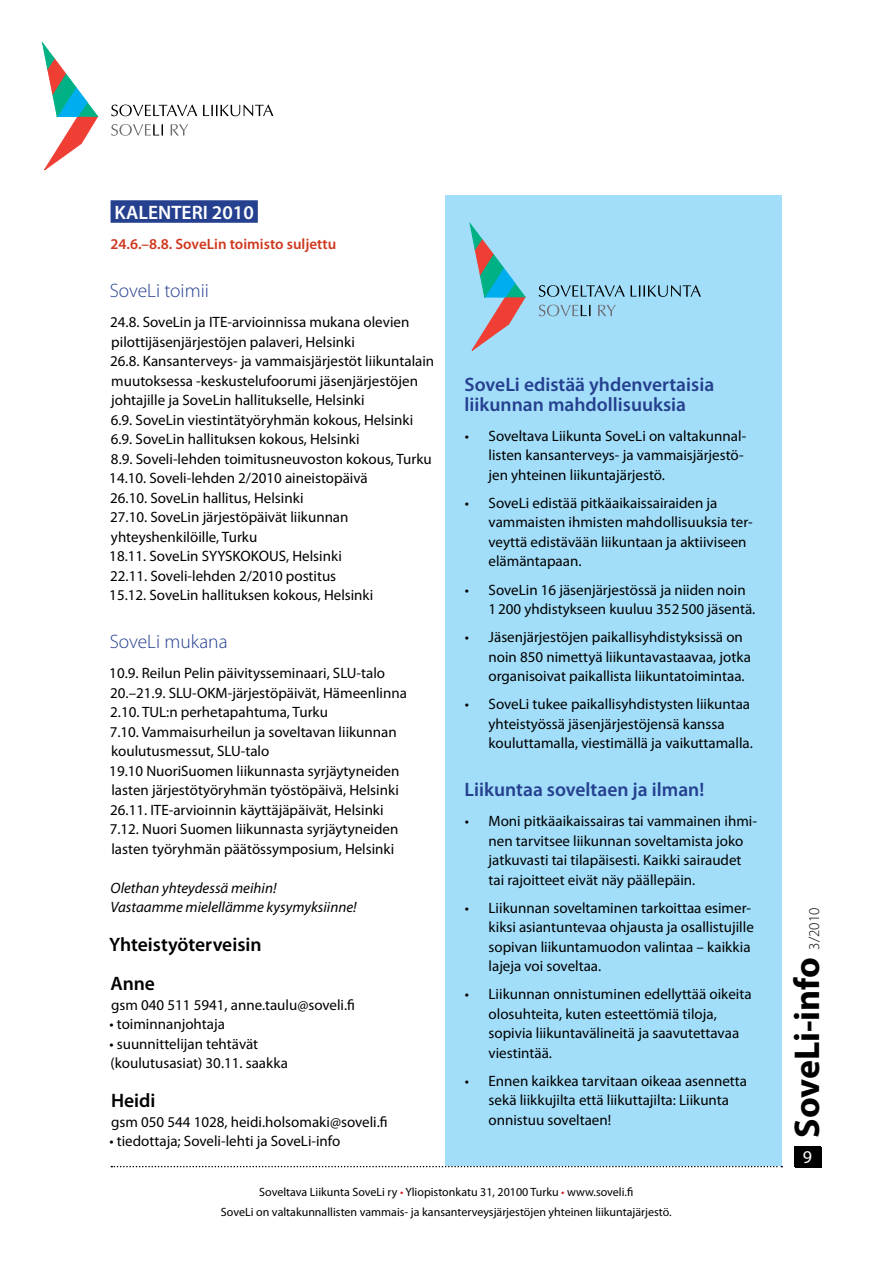
<style>
.page{position:relative;width:893px;height:1263px;background:#fff}
.page>*{position:absolute;margin:0;border:0;box-sizing:border-box;transform-origin:0 0}
.t1{font:700 36px "Myriad Pro";color:#000}
.t2{font:600 19.5px/19.5px "Myriad Pro";color:#25408f}
.t3{font:600 19.5px/39px "Myriad Pro";color:#000}
.t4{font:300 19.5px "Myriad Pro";color:#25408f}
.t5{font:600 19.5px "Myriad Pro";color:#fff}
.t6{font:18px "Myriad Pro";color:#fff}
.t7{font:15px/19.5px "Myriad Pro";color:#000}
.t8{font:italic 15px/19.5px "Myriad Pro";color:#000}
.t9{font:600 15px "Myriad Pro";color:#cf381e}
.t10{font:300 15px "Myriad Pro";color:#000}
.t11{font:12px/19.5px "Myriad Pro";color:#000;text-align:center}
.s1{color:#d2232a}
</style>
<div class="page">
<svg style="left:111px;top:1166px;width:671px;height:1px"></svg>
<div style="left:795px;top:1147px;width:26px;height:20px;background:#000"></div>
<div style="left:794px;top:1147px;width:26px;height:20px;background:#000"></div>
<svg style="left:43px;top:43px;width:55px;height:128px"></svg>
<svg style="left:111px;top:124px;width:52px;height:12px"></svg>
<svg style="left:171px;top:124px;width:17px;height:12px"></svg>
<svg style="left:111px;top:105px;width:86px;height:11px"></svg>
<svg style="left:203px;top:105px;width:70px;height:11px"></svg>
<div style="left:445px;top:196px;width:337px;height:970px;background:#a2def9"></div>
<div style="left:111px;top:200px;width:147px;height:23px;background:#25408f"></div>
<svg style="left:470px;top:224px;width:56px;height:127px"></svg>
<svg style="left:539px;top:305px;width:51px;height:11px"></svg>
<svg style="left:598px;top:305px;width:18px;height:11px"></svg>
<svg style="left:539px;top:285px;width:86px;height:12px"></svg>
<svg style="left:631px;top:285px;width:70px;height:12px"></svg>
<h2 class="t5" style="left:115px;top:200px;width:141px">KALENTERI 2010</h2>
<p class="t9" style="left:110px;top:234px;width:227px">24.6.–8.8. SoveLin toimisto suljettu</p>
<h2 class="t4" style="left:110px;top:280px;width:101px">SoveLi toimii</h2>
<p class="t7" style="left:109px;top:312px;width:326px">24.8. SoveLin ja ITE-arvioinnissa mukana olevien pilottijäsenjärjestöjen palaveri, Helsinki<br>26.8. Kansanterveys- ja vammaisjärjestöt liikuntalain muutoksessa -keskustelufoorumi jäsenjärjestöjen johtajille ja SoveLin hallitukselle, Helsinki<br>6.9. SoveLin viestintätyöryhmän kokous, Helsinki 6.9. SoveLin hallituksen kokous, Helsinki<br>8.9. Soveli-lehden toimitusneuvoston kokous, Turku 14.10. Soveli-lehden 2/2010 aineistopäivä<br>26.10. SoveLin hallitus, Helsinki<br>27.10. SoveLin järjestöpäivät liikunnan yhteyshenkilöille, Turku<br>18.11. SoveLin SYYSKOKOUS, Helsinki<br>22.11. Soveli-lehden 2/2010 postitus<br>15.12. SoveLin hallituksen kokous, Helsinki</p>
<h2 class="t4" style="left:110px;top:631px;width:119px">SoveLi mukana</h2>
<p class="t7" style="left:109px;top:663px;width:299px">10.9. Reilun Pelin päivitysseminaari, SLU-talo 20.–21.9. SLU-OKM-järjestöpäivät, Hämeenlinna 2.10. TUL:n perhetapahtuma, Turku<br>7.10. Vammaisurheilun ja soveltavan liikunnan koulutusmessut, SLU-talo<br>19.10 NuoriSuomen liikunnasta syrjäytyneiden lasten järjestötyöryhmän työstöpäivä, Helsinki 26.11. ITE-arvioinnin käyttäjäpäivät, Helsinki 7.12. Nuori Suomen liikunnasta syrjäytyneiden lasten työryhmän päätössymposium, Helsinki</p>
<p class="t8" style="left:110px;top:877px;width:248px">Olethan yhteydessä meihin!<br>Vastaamme mielellämme kysymyksiinne!</p>
<h2 class="t3" style="left:109px;top:924px;width:154px">Yhteistyöterveisin<br>Anne</h2>
<p class="t7" style="left:111px;top:994px;width:245px">gsm 040 511 5941, anne.taulu@soveli.fi</p>
<p class="t7" style="left:109px;top:1014px;width:117px">• toiminnanjohtaja</p>
<p class="t7" style="left:109px;top:1033px;width:180px">• suunnittelijan tehtävät (koulutusasiat) 30.11. saakka</p>
<h2 class="t3" style="left:111px;top:1080px;width:46px">Heidi</h2>
<p class="t7" style="left:111px;top:1111px;width:278px">gsm 050 544 1028, heidi.holsomaki@soveli.fi</p>
<p class="t7" style="left:109px;top:1131px;width:232px">• tiedottaja; Soveli-lehti ja SoveLi-info</p>
<h2 class="t2" style="left:465px;top:375px;width:251px">SoveLi edistää yhdenvertaisia liikunnan mahdollisuuksia</h2>
<p class="t7" style="left:489px;top:426px;width:259px;text-indent:-24px">• Soveltava Liikunta SoveLi on valtakunnal&shy;listen kansanterveys- ja vammaisjärjestö&shy;jen yhteinen liikuntajärjestö.</p>
<p class="t7" style="left:489px;top:493px;width:266px;text-indent:-24px">• SoveLi edistää pitkäaikaissairaiden ja vammaisten ihmisten mahdollisuuksia ter&shy;veyttä edistävään liikuntaan ja aktiiviseen elämäntapaan.</p>
<p class="t7" style="left:489px;top:579px;width:268px;text-indent:-24px">• SoveLin 16 jäsenjärjestössä ja niiden noin<br>1200 yhdistykseen kuuluu 352500 jäsentä.</p>
<p class="t7" style="left:489px;top:627px;width:264px;text-indent:-24px">• Jäsenjärjestöjen paikallisyhdistyksissä on noin 850 nimettyä liikuntavastaavaa, jotka organisoivat paikallista liikuntatoimintaa.</p>
<p class="t7" style="left:489px;top:694px;width:266px;text-indent:-24px">• SoveLi tukee paikallisyhdistysten liikuntaa yhteistyössä jäsenjärjestöjensä kanssa kouluttamalla, viestimällä ja vaikuttamalla.</p>
<h2 class="t2" style="left:465px;top:779px;width:241px">Liikuntaa soveltaen ja ilman!</h2>
<p class="t7" style="left:489px;top:811px;width:270px;text-indent:-24px">• Moni pitkäaikaissairas tai vammainen ihmi&shy;nen tarvitsee liikunnan soveltamista joko jatkuvasti tai tilapäisesti. Kaikki sairaudet tai rajoitteet eivät näy päällepäin.</p>
<p class="t7" style="left:489px;top:897px;width:267px;text-indent:-24px">• Liikunnan soveltaminen tarkoittaa esimer&shy;kiksi asiantuntevaa ohjausta ja osallistujille sopivan liikuntamuodon valintaa – kaikkia lajeja voi soveltaa.</p>
<p class="t7" style="left:489px;top:984px;width:264px;text-indent:-24px">• Liikunnan onnistuminen edellyttää oikeita olosuhteita, kuten esteettömiä tiloja, sopivia liikuntavälineitä ja saavutettavaa viestintää.</p>
<p class="t7" style="left:489px;top:1070px;width:260px;text-indent:-24px">• Ennen kaikkea tarvitaan oikeaa asennetta sekä liikkujilta että liikuttajilta: Liikunta onnistuu soveltaen!</p>
<p class="t11" style="left:221px;top:1182px;width:452px">Soveltava Liikunta SoveLi ry <span class="s1">•</span> Yliopistonkatu 31, 20100 Turku <span class="s1">•</span> www.soveli.fi<br>SoveLi on valtakunnallisten vammais- ja kansanterveysjärjestöjen yhteinen liikuntajärjestö.</p>
<p class="t10" style="left:806px;top:949px;width:43px;rotate:-90deg">3/2010</p>
<h1 class="t1" style="left:784px;top:1138px;width:183px;rotate:-90deg">SoveLi-info</h1>
<p class="t6" style="left:803px;top:1145px;width:11px">9</p>
</div>
